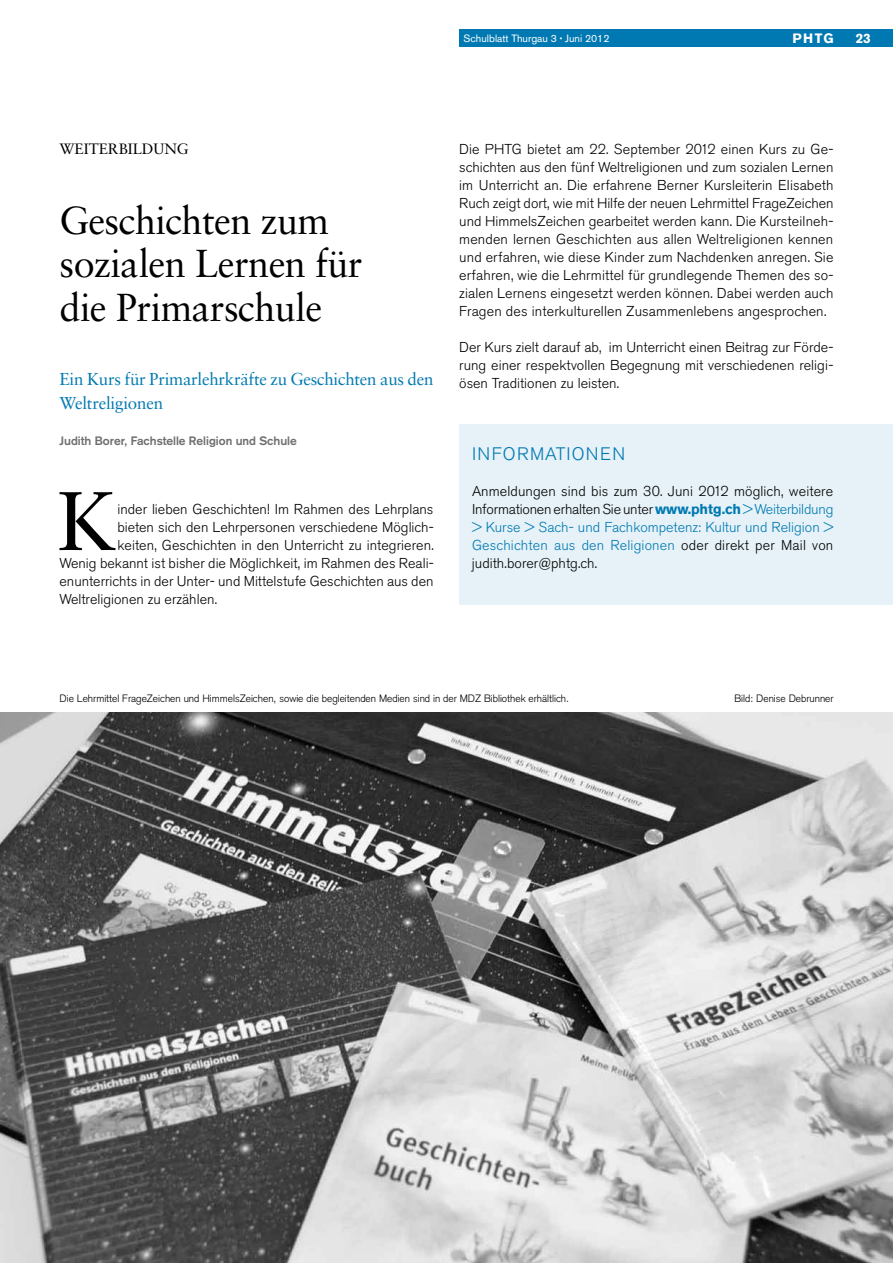
<style>
.page{position:relative;width:893px;height:1263px;background:#fff}
.page>*{position:absolute;margin:0;border:0;box-sizing:border-box;transform-origin:0 0}
.t1{font:83.1px "Sabon";color:#000}
.t2{font:39px/43.5px "Sabon";letter-spacing:-.015em;color:#000}
.t3{font:300 18px "Akzidenz Grotesk BQ";color:#0079b2}
.t4{font:17.25px/24px "Sabon";letter-spacing:-.015em;color:#0079b2}
.t5{font:15px "Sabon";color:#000}
.t6{font:300 14.25px/18px "Akzidenz Grotesk BQ";color:#000;text-align:justify}
.t7{font:700 13.5px "Akzidenz Grotesk BQ";letter-spacing:.09em;color:#fff}
.t8{font:700 12px "Akzidenz Grotesk";color:#706f6f}
.t9{font:300 10.5px "Akzidenz Grotesk";color:#000}
.t10{font:10.5px "Akzidenz Grotesk BQ";color:#fff}
.s1{font-size:7.5px}
.s2{font-weight:700;color:#0079b2}
.s3{color:#0079b2}
</style>
<div class="page">
<div style="left:459px;top:30px;width:434px;height:17px;background:#0079b2"></div>
<div style="left:459px;top:424px;width:434px;height:180px;background:#e6f2f7"></div>
<img style="left:0;top:712px;width:893px;height:551px">
<p class="t10" style="left:463px;top:32px;width:147px">Schulblatt Thurgau 3 <span class="s1">•</span> Juni 2012</p>
<p class="t7" style="left:792px;top:31px;width:42px">PHTG</p>
<p class="t7" style="left:856px;top:31px;width:17px">23</p>
<p class="t5" style="left:60px;top:140px;width:25px">Weite</p>
<p class="t5" style="left:108px;top:140px;width:22px">rbildung</p>
<h2 class="t2" style="left:60px;top:198px;width:304px">Geschichten zum sozialen Lernen für die Primarschule</h2>
<p class="t4" style="left:60px;top:367px;width:375px">Ein Kurs für Primarlehrkräfte zu Geschichten aus den<br>Weltreligionen</p>
<p class="t8" style="left:60px;top:434px;width:239px">Judith Borer, Fachstelle Religion und Schule</p>
<h1 class="t1" style="left:57px;top:472px;width:62px">K</h1>
<p class="t6" style="left:117px;top:500px;width:318px">inder lieben Geschichten! Im Rahmen des Lehrplans</p>
<p class="t6" style="left:117px;top:518px;width:318px">bieten sich den Lehrpersonen verschiedene Möglich-</p>
<p class="t6" style="left:117px;top:536px;width:318px">keiten, Geschichten in den Unterricht zu integrieren.</p>
<p class="t6" style="left:60px;top:554px;width:376px">Wenig bekannt ist bisher die Möglichkeit, im Rahmen des Reali-</p>
<p class="t6" style="left:60px;top:572px;width:375px">enunterrichts in der Unter- und Mittelstufe Geschichten aus den</p>
<p class="t6" style="left:60px;top:590px;width:159px">Weltreligionen zu erzählen.</p>
<p class="t6" style="left:459px;top:140px;width:376px">Die PHTG bietet am 22. September 2012 einen Kurs zu Ge&shy;schichten aus den fünf Weltreligionen und zum sozialen Lernen im Unterricht an. Die erfahrene Berner Kursleiterin Elisabeth Ruch zeigt dort, wie mit Hilfe der neuen Lehrmittel FrageZeichen und HimmelsZeichen gearbeitet werden kann. Die Kursteilneh&shy;menden lernen Geschichten aus allen Weltreligionen kennen und erfahren, wie diese Kinder zum Nachdenken anregen. Sie erfahren, wie die Lehrmittel für grundlegende Themen des so&shy;zialen Lernens eingesetzt werden können. Dabei werden auch Fragen des interkulturellen Zusammenlebens angesprochen.</p>
<p class="t6" style="left:459px;top:338px;width:376px">Der Kurs zielt darauf ab, im Unterricht einen Beitrag zur Förde&shy;rung einer respektvollen Begegnung mit verschiedenen religi&shy;ösen Traditionen zu leisten.</p>
<p class="t3" style="left:472px;top:444px;width:19px">Informationen</p>
<p class="t6" style="left:472px;top:482px;width:363px">Anmeldungen sind bis zum 30. Juni 2012 möglich, weitere Informationen erhalten Sie unter <span class="s2">www.phtg.ch</span> <span class="s3">&gt; Weiterbildung &gt; Kurse &gt; Sach- und Fachkompetenz: Kultur und Religion &gt; Geschichten aus den Religionen</span> oder direkt per Mail von judith.borer@phtg.ch.</p>
<p class="t9" style="left:60px;top:692px;width:511px">Die Lehrmittel FrageZeichen und HimmelsZeichen, sowie die begleitenden Medien sind in der MDZ Bibliothek erhältlich.</p>
<p class="t9" style="left:734px;top:692px;width:101px">Bild: Denise Debrunner</p>
</div>
